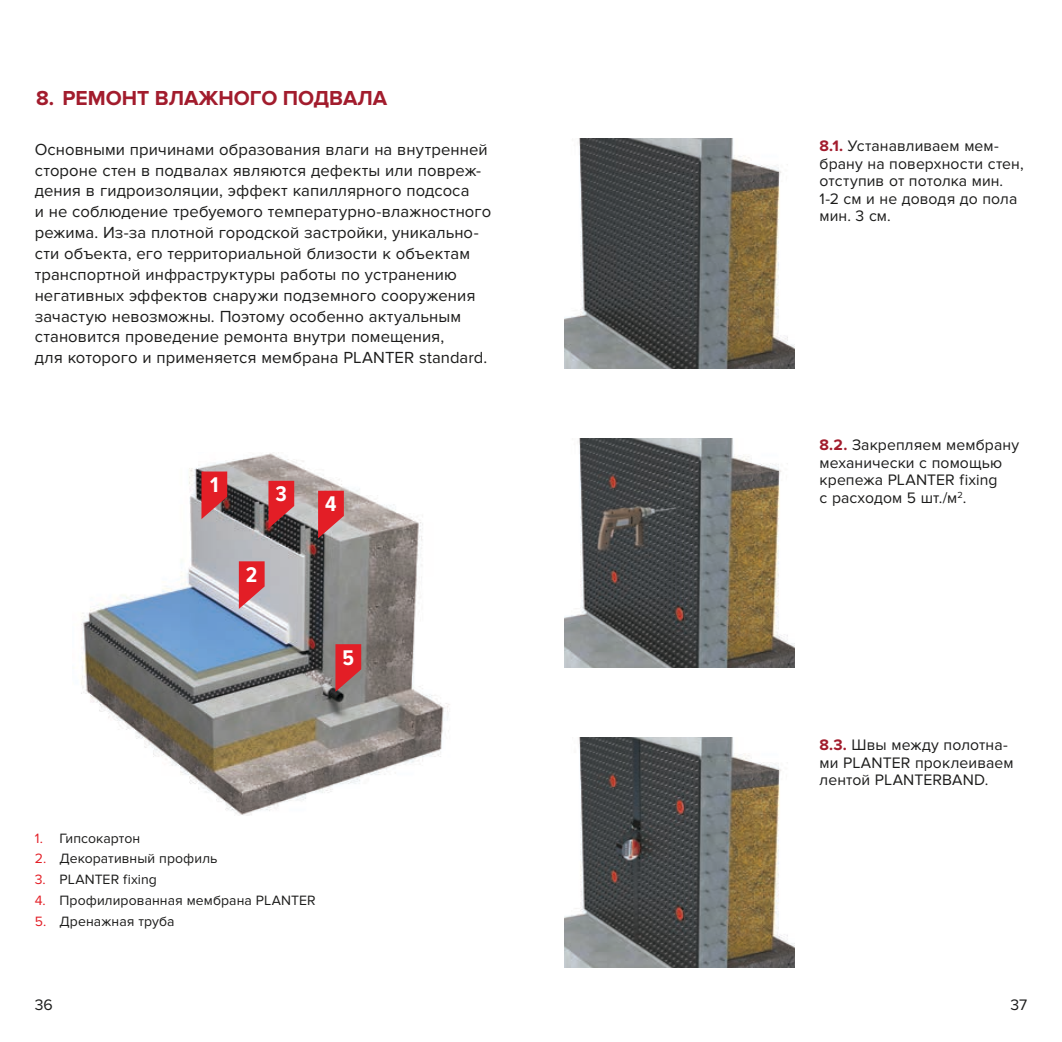
<style>
.page{position:relative;width:1062px;height:1042px;background:#fff}
.page>*{position:absolute;margin:0;border:0;box-sizing:border-box;transform-origin:0 0}
.t1{font:700 22.05px "Proxima Nova Cond";color:#fff}
.t2{font:700 21px "Proxima Nova";color:#a21c2d}
.t3{font:16.62px/20.8px "Proxima Nova";letter-spacing:.005em;color:#1c1c1b}
.t4{font:15.75px/17.5px "Proxima Nova";letter-spacing:.005em;color:#1c1c1b}
.t5{font:14px "Proxima Nova";letter-spacing:.005em;color:#1c1c1b}
.s1{color:#e31e26}
.s2{font-weight:700;color:#a21c2d}
</style>
<div class="page">
<img style="left:565px;top:139px;width:229px;height:230px">
<img style="left:565px;top:738px;width:229px;height:229px">
<img style="left:565px;top:438px;width:229px;height:230px">
<img style="left:81px;top:453px;width:369px;height:362px">
<svg style="left:201px;top:471px;width:26px;height:48px"></svg>
<svg style="left:268px;top:481px;width:26px;height:47px"></svg>
<svg style="left:318px;top:491px;width:26px;height:47px"></svg>
<svg style="left:335px;top:644px;width:26px;height:48px"></svg>
<svg style="left:239px;top:561px;width:26px;height:48px"></svg>
<p class="t2" style="left:36px;top:86px;width:352px">8. РЕМОНТ ВЛАЖНОГО ПОДВАЛА</p>
<p class="t3" style="left:35px;top:139px;width:458px">Основными причинами образования влаги на внутренней стороне стен в подвалах являются дефекты или повреж&shy;дения в гидроизоляции, эффект капиллярного подсоса<br>и не соблюдение требуемого температурно-влажностного режима. Из-за плотной городской застройки, уникально&shy;сти объекта, его территориальной близости к объектам транспортной инфраструктуры работы по устранению негативных эффектов снаружи подземного сооружения зачастую невозможны. Поэтому особенно актуальным становится проведение ремонта внутри помещения,<br>для которого и применяется мембрана PLANTER standard.</p>
<h1 class="t1" style="left:210px;top:472px;width:10px">1</h1>
<h1 class="t1" style="left:275px;top:481px;width:13px">3</h1>
<h1 class="t1" style="left:246px;top:562px;width:13px">2</h1>
<h1 class="t1" style="left:325px;top:491px;width:13px">4</h1>
<h1 class="t1" style="left:342px;top:645px;width:13px">5</h1>
<p class="t5" style="left:35px;top:830px;width:107px"><span class="s1">1.</span> Гипсокартон</p>
<p class="t5" style="left:35px;top:850px;width:184px"><span class="s1">2.</span> Декоративный профиль</p>
<p class="t5" style="left:35px;top:871px;width:124px"><span class="s1">3.</span> PLANTER fixing</p>
<p class="t5" style="left:35px;top:892px;width:282px"><span class="s1">4.</span> Профилированная мембрана PLANTER</p>
<p class="t5" style="left:35px;top:913px;width:141px"><span class="s1">5.</span> Дренажная труба</p>
<p class="t4" style="left:819px;top:138px;width:206px"><span class="s2">8.1.</span> Устанавливаем мем&shy;брану на поверхности стен, отступив от потолка мин.<br>1-2 см и не доводя до пола мин. 3 см.</p>
<p class="t4" style="left:819px;top:437px;width:201px"><span class="s2">8.2.</span> Закрепляем мембрану механически c помощью крепежа PLANTER fixing<br>с расходом 5 шт./м<sup>2</sup>.</p>
<p class="t4" style="left:819px;top:736px;width:196px"><span class="s2">8.3.</span> Швы между полотна&shy;ми PLANTER проклеиваем лентой PLANTERBAND.</p>
<p class="t4" style="left:35px;top:996px;width:20px">36</p>
<p class="t4" style="left:1010px;top:996px;width:18px">37</p>
</div>
